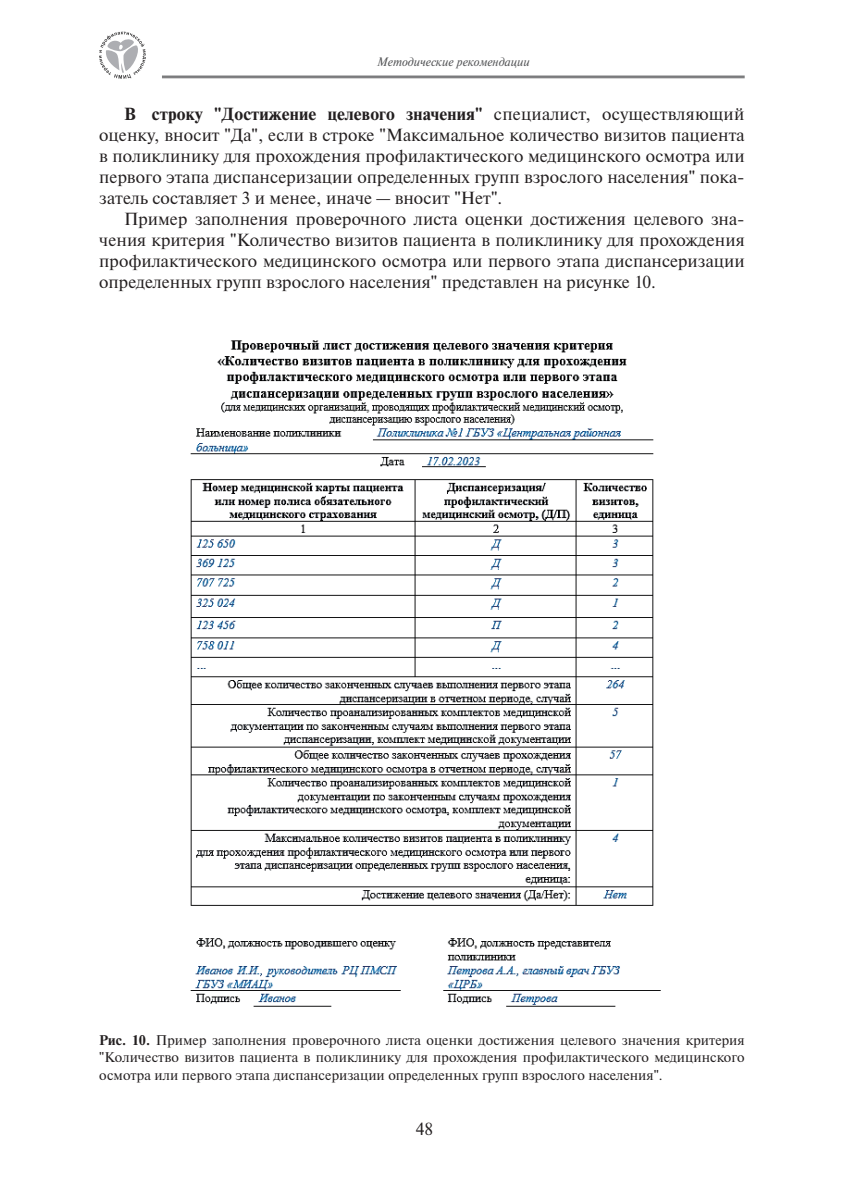
<style>
.page{position:relative;width:844px;height:1191px;background:#fff}
.page>*{position:absolute;margin:0;border:0;box-sizing:border-box;transform-origin:0 0}
.t1{font:17.5px/21px "Newton";color:#231f20;text-align:justify}
.t2{font:14px/17.5px "Newton";color:#231f20;text-align:justify}
.t3{font:italic 12.25px "Newton";color:#57585a}
.s1{font-weight:700}
</style>
<div class="page">
<hr style="left:162px;top:76px;width:582px;height:1px;background:#57585a">
<hr style="left:162px;top:77px;width:582px;height:1px;background:#57585a">
<svg style="left:99px;top:32px;width:46px;height:47px"></svg>
<img style="left:190px;top:340px;width:471px;height:667px">
<p class="t3" style="left:377px;top:54px;width:154px">Методические рекомендации</p>
<p class="t1" style="left:99px;top:104px;width:646px;text-indent:25px"><span class="s1">В строку "Достижение целевого значения"</span> специалист, осуществляющий оценку, вносит "Да", если в строке "Максимальное количество визитов пациента в поликлинику для прохождения профилактического медицинского осмотра или первого этапа диспансеризации определенных групп взрослого населения" пока&shy;затель составляет 3 и менее, иначе — вносит "Нет".</p>
<p class="t1" style="left:99px;top:209px;width:646px;text-indent:25px">Пример заполнения проверочного листа оценки достижения целевого зна&shy;чения критерия "Количество визитов пациента в поликлинику для прохождения профилактического медицинского осмотра или первого этапа диспансеризации определенных групп взрослого населения" представлен на рисунке 10.</p>
<p class="t2" style="left:99px;top:1031px;width:646px"><span class="s1">Рис. 10.</span> Пример заполнения проверочного листа оценки достижения целевого значения критерия "Количество визитов пациента в поликлинику для прохождения профилактического медицинского осмотра или первого этапа диспансеризации определенных групп взрослого населения".</p>
<p class="t1" style="left:415px;top:1118px;width:19px">48</p>
</div>
